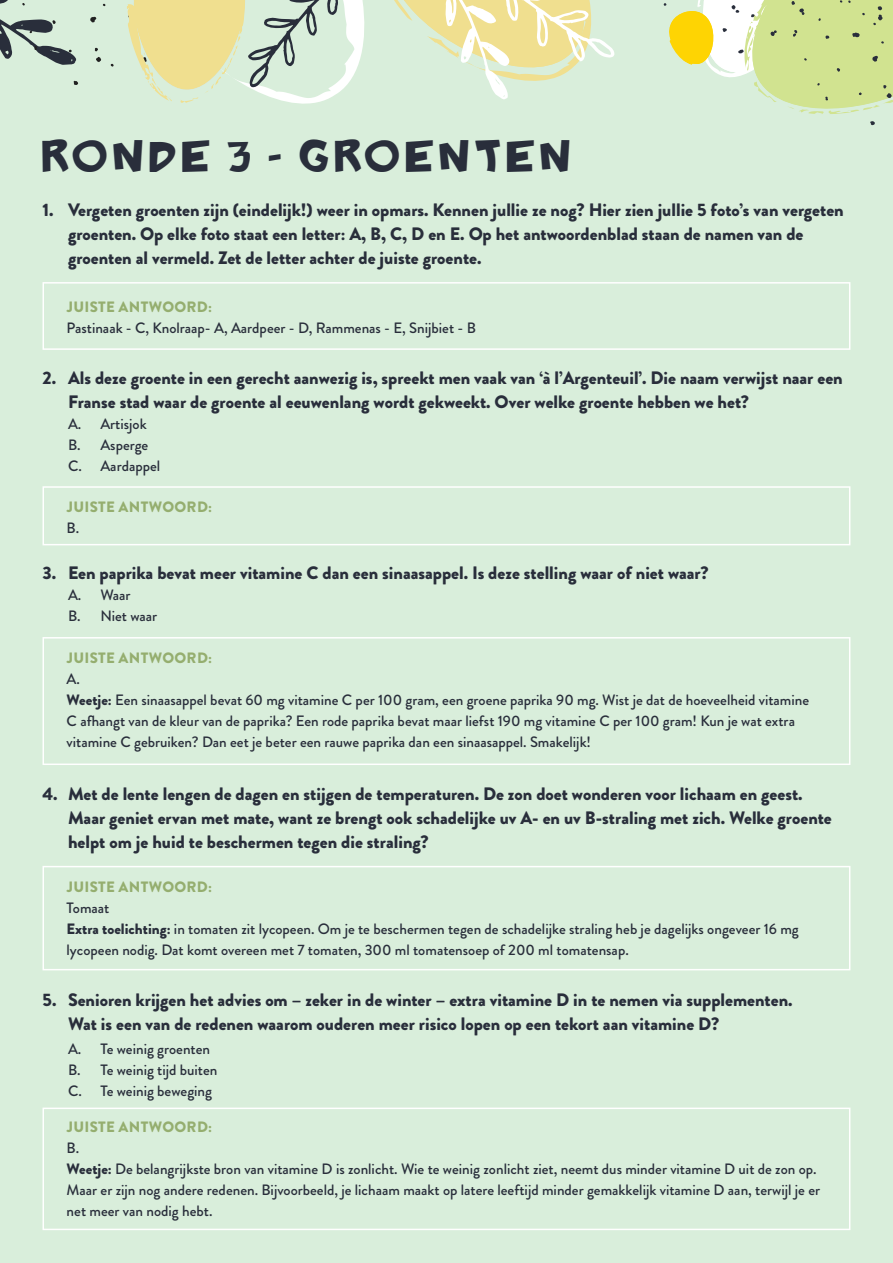
<style>
.page{position:relative;width:893px;height:1263px;background:#d9eedb}
.page>*{position:absolute;margin:0;border:0;box-sizing:border-box;transform-origin:0 0}
.t1{font:30px "Badonk a donk";letter-spacing:.13em;color:#292e3b}
.t2{font:900 18px/24px "Brandon Grotesque";color:#292e3b}
.t3{font:500 15px/21px "Brandon Grotesque";color:#292e3b}
.t4{font:900 15px "Brandon Grotesque";letter-spacing:.02em;color:#95ae6f}
.s1{font-weight:900}
</style>
<div class="page">
<svg style="left:74px;top:81px;width:4px;height:4px"></svg>
<svg style="left:96px;top:57px;width:5px;height:5px"></svg>
<svg style="left:0;top:0;width:76px;height:65px"></svg>
<svg style="left:90px;top:17px;width:6px;height:5px"></svg>
<svg style="left:664px;top:0;width:229px;height:125px"></svg>
<svg style="left:127px;top:0;width:487px;height:104px"></svg>
<div style="left:43px;top:486px;width:807px;height:59px;border:2px solid #fff"></div>
<div style="left:43px;top:637px;width:807px;height:128px;border:2px solid #fff"></div>
<div style="left:43px;top:1107px;width:807px;height:123px;border:2px solid #fff"></div>
<div style="left:43px;top:866px;width:807px;height:104px;border:2px solid #fff"></div>
<div style="left:43px;top:282px;width:807px;height:68px;border:2px solid #fff"></div>
<h1 class="t1" style="left:43px;top:137px;width:532px">RONDE 3 - GROENTEN</h1>
<p class="t2" style="left:68px;top:198px;width:777px;text-indent:-26px">1. Vergeten groenten zijn (eindelijk!) weer in opmars. Kennen jullie ze nog? Hier zien jullie 5 foto’s van vergeten groenten. Op elke foto staat een letter: A, B, C, D en E. Op het antwoordenblad staan de namen van de groenten al vermeld. Zet de letter achter de juiste groente.</p>
<p class="t4" style="left:67px;top:297px;width:147px">JUISTE ANTWOORD:</p>
<p class="t3" style="left:67px;top:318px;width:411px">Pastinaak - C, Knolraap- A, Aardpeer - D, Rammenas - E, Snijbiet - B</p>
<p class="t2" style="left:68px;top:366px;width:776px;text-indent:-26px">2. Als deze groente in een gerecht aanwezig is, spreekt men vaak van ‘à l’Argenteuil’. Die naam verwijst naar een<br>Franse stad waar de groente al eeuwenlang wordt gekweekt. Over welke groente hebben we het?</p>
<p class="t3" style="left:68px;top:413px;width:94px">A. Artisjok<br>B. Asperge<br>C. Aardappel</p>
<p class="t4" style="left:67px;top:496px;width:147px">JUISTE ANTWOORD:</p>
<p class="t3" style="left:67px;top:518px;width:14px">B.</p>
<p class="t2" style="left:43px;top:561px;width:668px">3. Een paprika bevat meer vitamine C dan een sinaasappel. Is deze stelling waar of niet waar?</p>
<p class="t3" style="left:68px;top:584px;width:91px">A. Waar<br>B. Niet waar</p>
<p class="t4" style="left:67px;top:647px;width:147px">JUISTE ANTWOORD:</p>
<p class="t3" style="left:67px;top:668px;width:744px">A.<br><span class="s1">Weetje:</span> Een sinaasappel bevat 60 mg vitamine C per 100 gram, een groene paprika 90 mg. Wist je dat de hoeveelheid vitamine C afhangt van de kleur van de paprika? Een rode paprika bevat maar liefst 190 mg vitamine C per 100 gram! Kun je wat extra vitamine C gebruiken? Dan eet je beter een rauwe paprika dan een sinaasappel. Smakelijk!</p>
<p class="t2" style="left:68px;top:782px;width:765px;text-indent:-26px">4. Met de lente lengen de dagen en stijgen de temperaturen. De zon doet wonderen voor lichaam en geest.<br>Maar geniet ervan met mate, want ze brengt ook schadelijke uv A- en uv B-straling met zich. Welke groente helpt om je huid te beschermen tegen die straling?</p>
<p class="t4" style="left:67px;top:876px;width:147px">JUISTE ANTWOORD:</p>
<p class="t3" style="left:67px;top:897px;width:734px">Tomaat<br><span class="s1">Extra toelichting:</span> in tomaten zit lycopeen. Om je te beschermen tegen de schadelijke straling heb je dagelijks ongeveer 16 mg lycopeen nodig. Dat komt overeen met 7 tomaten, 300 ml tomatensoep of 200 ml tomatensap.</p>
<p class="t2" style="left:68px;top:988px;width:726px;text-indent:-26px">5. Senioren krijgen het advies om – zeker in de winter – extra vitamine D in te nemen via supplementen.<br>Wat is een van de redenen waarom ouderen meer risico lopen op een tekort aan vitamine D?</p>
<p class="t3" style="left:68px;top:1039px;width:151px">A. Te weinig groenten<br>B. Te weinig tijd buiten<br>C. Te weinig beweging</p>
<p class="t4" style="left:67px;top:1116px;width:147px">JUISTE ANTWOORD:</p>
<p class="t3" style="left:67px;top:1137px;width:755px">B.<br><span class="s1">Weetje:</span> De belangrijkste bron van vitamine D is zonlicht. Wie te weinig zonlicht ziet, neemt dus minder vitamine D uit de zon op.<br>Maar er zijn nog andere redenen. Bijvoorbeeld, je lichaam maakt op latere leeftijd minder gemakkelijk vitamine D aan, terwijl je er net meer van nodig hebt.</p>
</div>
